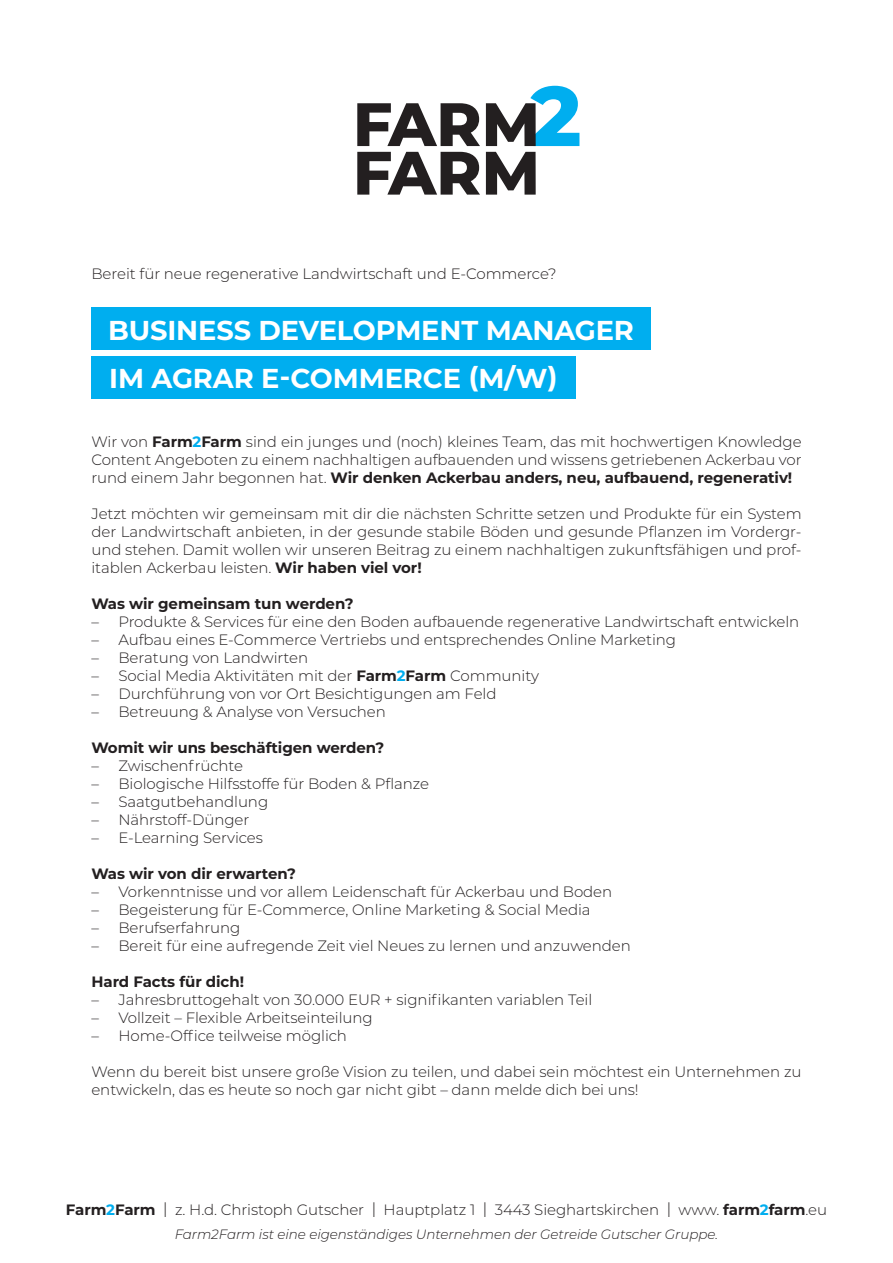
<style>
.page{position:relative;width:893px;height:1263px;background:#fff}
.page>*{position:absolute;margin:0;border:0;box-sizing:border-box;transform-origin:0 0}
.t1{font:700 27.3px/48.6px "Montserrat";letter-spacing:-.005em;color:#fff}
.t2{font:300 15px/18px "Montserrat";letter-spacing:-.005em;color:#231f20;text-align:justify}
.t3{font:700 15px "Montserrat";letter-spacing:-.005em;color:#231f20}
.t4{font:italic 300 13.5px "Montserrat";letter-spacing:-.005em;color:#231f20}
.s1{font-weight:700}
.s2{font-weight:700;color:#00aeef}
.s3{font-size:21px}
</style>
<div class="page">
<div style="left:91px;top:307px;width:560px;height:43px;background:#00aeef"></div>
<div style="left:91px;top:356px;width:485px;height:43px;background:#00aeef"></div>
<svg style="left:357px;top:103px;width:123px;height:43px"></svg>
<svg style="left:486px;top:86px;width:93px;height:60px"></svg>
<svg style="left:357px;top:152px;width:123px;height:43px"></svg>
<svg style="left:486px;top:152px;width:50px;height:43px"></svg>
<p class="t2" style="left:91px;top:265px;width:467px">Bereit für neue regenerative Landwirtschaft und E-Commerce?</p>
<h1 class="t1" style="left:108px;top:304px;width:527px">BUSINESS DEVELOPMENT MANAGER<br>IM AGRAR E-COMMERCE (M/W)</h1>
<p class="t2" style="left:91px;top:433px;width:712px">Wir von <span class="s1">Farm</span><span class="s2">2</span><span class="s1">Farm</span> sind ein junges und (noch) kleines Team, das mit hochwertigen Knowledge Content Angeboten zu einem nachhaltigen aufbauenden und wissens getriebenen Ackerbau vor rund einem Jahr begonnen hat. <span class="s1">Wir denken Ackerbau anders, neu, aufbauend, regenerativ!</span></p>
<p class="t2" style="left:91px;top:505px;width:712px">Jetzt möchten wir gemeinsam mit dir die nächsten Schritte setzen und Produkte für ein System der Landwirtschaft anbieten, in der gesunde stabile Böden und gesunde Pflanzen im Vordergr&shy;und stehen. Damit wollen wir unseren Beitrag zu einem nachhaltigen zukunftsfähigen und prof&shy;itablen Ackerbau leisten. <span class="s1">Wir haben viel vor!</span></p>
<p class="t3" style="left:91px;top:593px;width:264px">Was wir gemeinsam tun werden?</p>
<p class="t2" style="left:91px;top:613px;width:709px">– Produkte &amp; Services für eine den Boden aufbauende regenerative Landwirtschaft entwickeln</p>
<p class="t2" style="left:91px;top:631px;width:586px">– Aufbau eines E-Commerce Vertriebs und entsprechendes Online Marketing</p>
<p class="t2" style="left:91px;top:649px;width:218px">– Beratung von Landwirten</p>
<p class="t2" style="left:91px;top:667px;width:449px">– Social Media Aktivitäten mit der <span class="s1">Farm</span><span class="s2">2</span><span class="s1">Farm</span> Community</p>
<p class="t2" style="left:91px;top:685px;width:407px">– Durchführung von vor Ort Besichtigungen am Feld</p>
<p class="t2" style="left:91px;top:703px;width:296px">– Betreuung &amp; Analyse von Versuchen</p>
<p class="t3" style="left:91px;top:737px;width:294px">Womit wir uns beschäftigen werden?</p>
<p class="t2" style="left:91px;top:757px;width:153px">– Zwischenfrüchte</p>
<p class="t2" style="left:91px;top:775px;width:339px">– Biologische Hilfsstoffe für Boden &amp; Pflanze</p>
<p class="t2" style="left:91px;top:793px;width:178px">– Saatgutbehandlung</p>
<p class="t2" style="left:91px;top:811px;width:159px">– Nährstoff-Dünger</p>
<p class="t2" style="left:91px;top:829px;width:173px">– E-Learning Services</p>
<p class="t3" style="left:91px;top:863px;width:206px">Was wir von dir erwarten?</p>
<p class="t2" style="left:91px;top:883px;width:522px">– Vorkenntnisse und vor allem Leidenschaft für Ackerbau und Boden</p>
<p class="t2" style="left:91px;top:901px;width:501px">– Begeisterung für E-Commerce, Online Marketing &amp; Social Media</p>
<p class="t2" style="left:91px;top:919px;width:150px">– Berufserfahrung</p>
<p class="t2" style="left:91px;top:937px;width:541px">– Bereit für eine aufregende Zeit viel Neues zu lernen und anzuwenden</p>
<p class="t3" style="left:91px;top:971px;width:154px">Hard Facts für dich!</p>
<p class="t2" style="left:91px;top:991px;width:502px">– Jahresbruttogehalt von 30.000 EUR + signifikanten variablen Teil</p>
<p class="t2" style="left:91px;top:1009px;width:283px">– Vollzeit – Flexible Arbeitseinteilung</p>
<p class="t2" style="left:91px;top:1027px;width:257px">– Home-Office teilweise möglich</p>
<p class="t2" style="left:91px;top:1063px;width:712px">Wenn du bereit bist unsere große Vision zu teilen, und dabei sein möchtest ein Unternehmen zu entwickeln, das es heute so noch gar nicht gibt – dann melde dich bei uns!</p>
<p class="t2" style="left:66px;top:1200px;width:763px"><span class="s1">Farm</span><span class="s2">2</span><span class="s1">Farm</span> <span class="s3">I</span> z. H.d. Christoph Gutscher <span class="s3">I</span> Hauptplatz 1 <span class="s3">I</span> 3443 Sieghartskirchen <span class="s3">I</span> www. <span class="s1">farm</span><span class="s2">2</span><span class="s1">farm</span>.eu</p>
<p class="t4" style="left:175px;top:1225px;width:545px">Farm2Farm ist eine eigenständiges Unternehmen der Getreide Gutscher Gruppe.</p>
</div>
